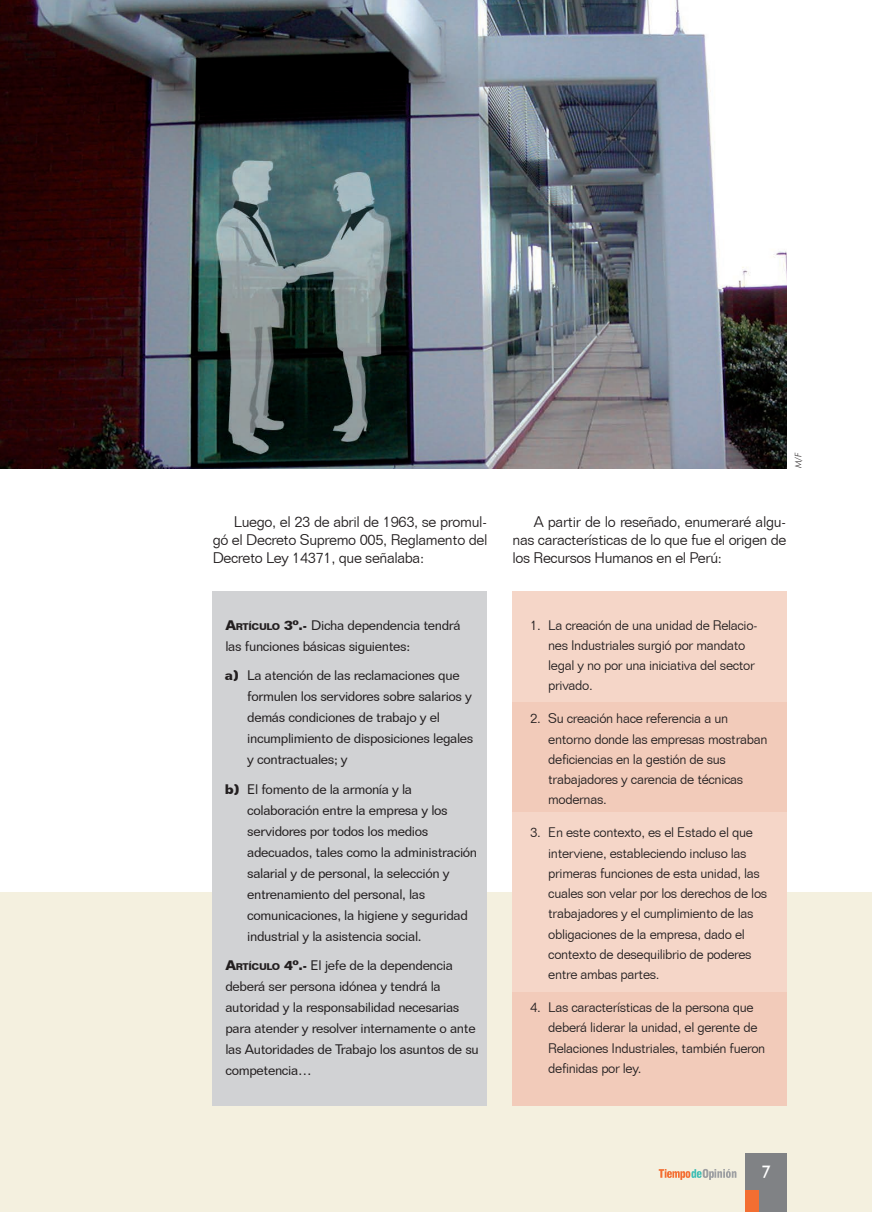
<style>
.page{position:relative;width:872px;height:1212px;background:#fff}
.page>*{position:absolute;margin:0;border:0;box-sizing:border-box;transform-origin:0 0}
.t1{font:18px "Humanist 521 BT";color:#fff}
.t2{font:300 15px/18px "Folio BT";letter-spacing:-.025em;color:#231f20;text-align:justify}
.t3{font:13.5px/21px "Folio BT";letter-spacing:-.025em;color:#231f20}
.t4{font:300 13.5px/20.2px "Folio BT";letter-spacing:-.025em;color:#231f20}
.t5{font:italic 300 9px "Futura BT";color:#231f20}
.s1{font-weight:700}
.s2{font-weight:700;font-size:9.45px}
</style>
<div class="page">
<div style="left:0;top:892px;width:872px;height:320px;background:#f4f0df"></div>
<div style="left:213px;top:591px;width:274px;height:515px;background:#d1d2d4"></div>
<div style="left:512px;top:591px;width:275px;height:515px;background:#f5d6c8"></div>
<img style="left:0;top:0;width:786px;height:468px">
<div style="left:512px;top:702px;width:275px;height:109px;background:#f2cbba"></div>
<div style="left:512px;top:992px;width:275px;height:114px;background:#f2cbba"></div>
<div style="left:745px;top:1153px;width:42px;height:59px;background:#808285"></div>
<div style="left:745px;top:1191px;width:13px;height:21px;background:#f36e31"></div>
<svg style="left:658px;top:1169px;width:78px;height:11px"></svg>
<p class="t5" style="left:792px;top:468px;width:17px;rotate:-90deg">M/F</p>
<p class="t2" style="left:213px;top:513px;width:276px;text-indent:21px">Luego, el 23 de abril de 1963, se promul&shy;gó el Decreto Supremo 005, Reglamento del Decreto Ley 14371, que señalaba:</p>
<p class="t2" style="left:512px;top:513px;width:275px;text-indent:21px">A partir de lo reseñado, enumeraré algu&shy;nas características de lo que fue el origen de los Recursos Humanos en el Perú:</p>
<p class="t3" style="left:225px;top:614px;width:237px"><span class="s1">A</span><span class="s2">RTÍCULO</span> <span class="s1">3º.-</span> Dicha dependencia tendrá las funciones básicas siguientes:</p>
<p class="t3" style="left:247px;top:665px;width:228px;text-indent:-22px"><span class="s1">a)</span> La atención de las reclamaciones que formulen los servidores sobre salarios y demás condiciones de trabajo y el incumplimiento de disposiciones legales y contractuales; y</p>
<p class="t3" style="left:247px;top:778px;width:231px;text-indent:-22px"><span class="s1">b)</span> El fomento de la armonía y la colaboración entre la empresa y los servidores por todos los medios adecuados, tales como la administración salarial y de personal, la selección y entrenamiento del personal, las comunicaciones, la higiene y seguridad industrial y la asistencia social.</p>
<p class="t3" style="left:225px;top:955px;width:255px"><span class="s1">A</span><span class="s2">RTÍCULO</span> <span class="s1">4º.-</span> El jefe de la dependencia deberá ser persona idónea y tendrá la autoridad y la responsabilidad necesarias para atender y resolver internamente o ante las Autoridades de Trabajo los asuntos de su competencia…</p>
<p class="t4" style="left:548px;top:614px;width:211px;text-indent:-18px">1. La creación de una unidad de Relacio&shy;nes Industriales surgió por mandato legal y no por una iniciativa del sector privado.</p>
<p class="t4" style="left:548px;top:708px;width:221px;text-indent:-18px">2. Su creación hace referencia a un entorno donde las empresas mostraban deficiencias en la gestión de sus trabajadores y carencia de técnicas modernas.</p>
<p class="t4" style="left:548px;top:822px;width:220px;text-indent:-18px">3. En este contexto, es el Estado el que interviene, estableciendo incluso las primeras funciones de esta unidad, las cuales son velar por los derechos de los trabajadores y el cumplimiento de las obligaciones de la empresa, dado el contexto de desequilibrio de poderes entre ambas partes.</p>
<p class="t4" style="left:548px;top:997px;width:218px;text-indent:-18px">4. Las características de la persona que deberá liderar la unidad, el gerente de Relaciones Industriales, también fueron definidas por ley.</p>
<h1 class="t1" style="left:761px;top:1160px;width:11px">7</h1>
</div>
